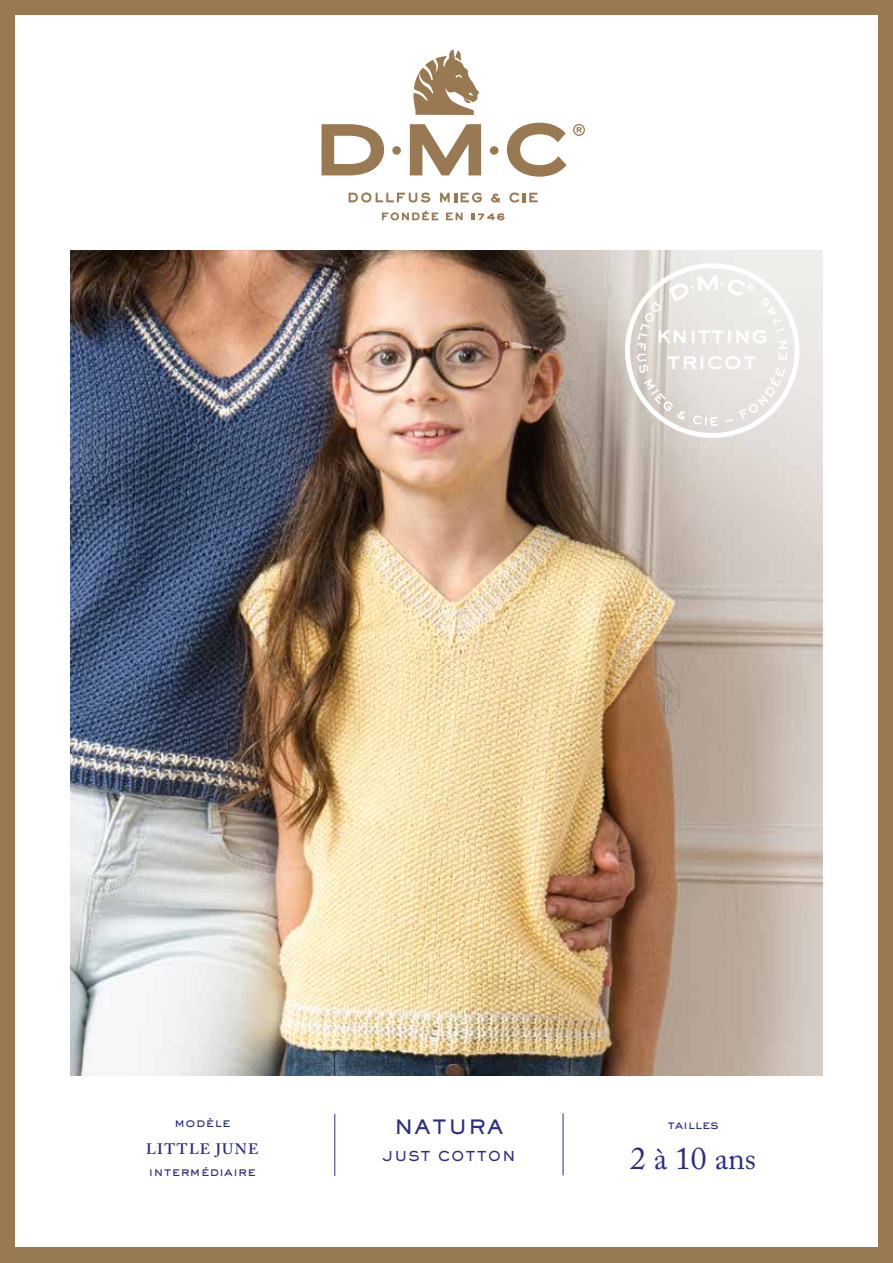
<style>
.page{position:relative;width:893px;height:1263px;background:#fff}
.page>*{position:absolute;margin:0;border:0;box-sizing:border-box;transform-origin:0 0}
.t1{font:31.5px "Adobe Caslon Pro";color:#2c2d84}
.t2{font:800 24.45px/25.8px "Sackers Gothic Std";letter-spacing:-.04em;color:#fff;text-align:center}
.t3{font:800 19.5px "Sackers Gothic Std";letter-spacing:.07em;color:#2c2d84}
.t4{font:600 15px "Adobe Caslon Pro";letter-spacing:.085em;color:#2c2d84}
.t5{font:800 13.5px "Sackers Gothic Std";letter-spacing:.07em;color:#2c2d84}
.t6{font:500 12.75px "Sackers Gothic Std";color:#2c2d84}
.t7{font:500 12.6px "Sackers Gothic Std";letter-spacing:-.02em;color:#2c2d84}
</style>
<div class="page">
<img style="left:70px;top:251px;width:753px;height:825px">
<div style="left:0;top:0;width:893px;height:15px;background:#987952"></div>
<div style="left:0;top:1247px;width:893px;height:16px;background:#987952"></div>
<div style="left:878px;top:0;width:15px;height:1263px;background:#987952"></div>
<div style="left:0;top:0;width:15px;height:1263px;background:#987952"></div>
<hr style="left:334px;top:1114px;width:1px;height:62px;background:#2c2d84">
<hr style="left:563px;top:1113px;width:1px;height:62px;background:#2c2d84">
<svg style="left:349px;top:192px;width:81px;height:11px"></svg>
<svg style="left:440px;top:192px;width:42px;height:11px"></svg>
<svg style="left:491px;top:193px;width:10px;height:10px"></svg>
<svg style="left:509px;top:192px;width:29px;height:11px"></svg>
<svg style="left:382px;top:211px;width:56px;height:9px"></svg>
<svg style="left:446px;top:213px;width:17px;height:7px"></svg>
<svg style="left:472px;top:213px;width:32px;height:7px"></svg>
<div style="left:490px;top:146px;width:8px;height:9px;background:#987952;border-radius:50%"></div>
<div style="left:392px;top:146px;width:9px;height:9px;background:#987952;border-radius:50%"></div>
<svg style="left:322px;top:124px;width:62px;height:51px"></svg>
<svg style="left:410px;top:124px;width:71px;height:51px"></svg>
<svg style="left:507px;top:123px;width:60px;height:54px"></svg>
<svg style="left:413px;top:50px;width:66px;height:65px"></svg>
<svg style="left:573px;top:124px;width:12px;height:12px"></svg>
<svg style="left:625px;top:263px;width:174px;height:175px;background:#e7e3df"></svg>
<h2 class="t2" style="left:655px;top:320px;width:115px">knitting tricot</h2>
<p class="t6" style="left:174px;top:1113px;width:58px">modèle</p>
<p class="t7" style="left:667px;top:1115px;width:53px">tailles</p>
<p class="t4" style="left:146px;top:1140px;width:114px">LITTLE JUNE</p>
<p class="t6" style="left:149px;top:1162px;width:109px">intermédiaire</p>
<h3 class="t3" style="left:394px;top:1113px;width:111px">NATURA</h3>
<p class="t5" style="left:382px;top:1147px;width:134px">JUST COTTON</p>
<h1 class="t1" style="left:630px;top:1139px;width:128px">2 à 10 ans</h1>
</div>
